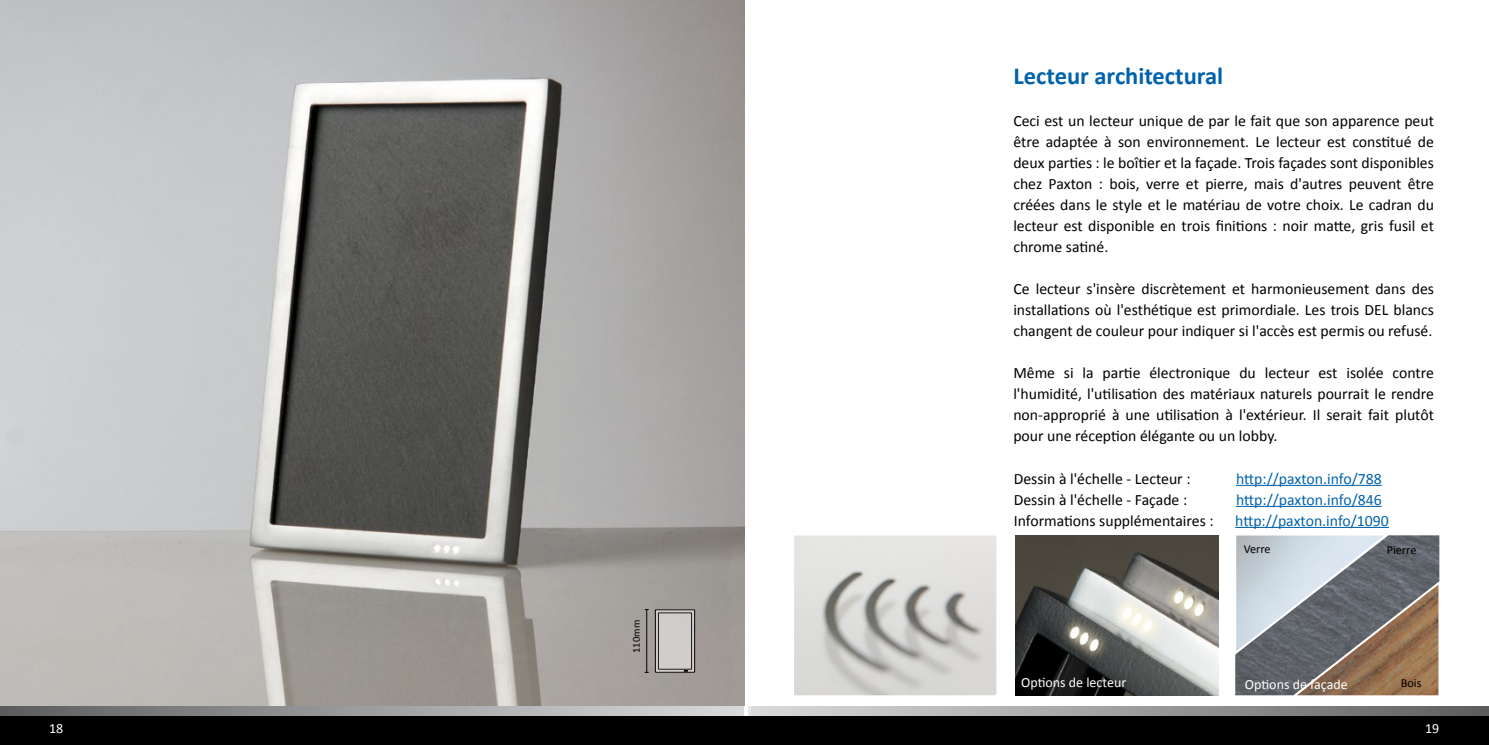
<style>
.page{position:relative;width:1489px;height:745px;background:#fff}
.page>*{position:absolute;margin:0;border:0;box-sizing:border-box;transform-origin:0 0}
.t1{font:700 24.5px "Calibri";color:#0062ac}
.t2{font:15.75px/21px "Calibri";color:#000;text-align:justify}
.t3{font:15.75px/21px "Calibri";color:#0062ac}
.t4{font:14px "Calibri";color:#fff}
.t5{font:12.25px "Calibri";color:#000}
.t6{font:10.5px "Calibri";color:#000}
</style>
<div class="page">
<img style="left:0;top:0;width:744px;height:706px">
<img style="left:794px;top:535px;width:202px;height:159px">
<img style="left:1015px;top:535px;width:202px;height:159px">
<img style="left:1235px;top:535px;width:204px;height:159px">
<hr style="left:1235px;top:484px;width:146px;height:1px;background:#0062ac">
<hr style="left:1235px;top:505px;width:146px;height:1px;background:#0062ac">
<hr style="left:1235px;top:526px;width:153px;height:1px;background:#0062ac">
<hr style="left:646px;top:609px;width:1px;height:63px;background:#000">
<svg style="left:655px;top:609px;width:40px;height:63px;background:#b5b3b1"></svg>
<div style="left:0;top:706px;width:744px;height:38px;background:linear-gradient(to right,#5d5e60,#dadcdd)"></div>
<div style="left:744px;top:706px;width:744px;height:38px;background:linear-gradient(to right,#dddee0,#5e5f61)"></div>
<div style="left:743px;top:715px;width:745px;height:29px;background:#000"></div>
<div style="left:0;top:715px;width:745px;height:29px;background:#000"></div>
<h1 class="t1" style="left:1013px;top:60px;width:211px">Lecteur architectural</h1>
<p class="t2" style="left:1013px;top:110px;width:422px">Ceci est un lecteur unique de par le fait que son apparence peut être adaptée à son environnement. Le lecteur est constitué de deux parties : le boîtier et la façade. Trois façades sont disponibles chez Paxton : bois, verre et pierre, mais d'autres peuvent être créées dans le style et le matériau de votre choix. Le cadran du lecteur est disponible en trois finitions : noir matte, gris fusil et chrome satiné.</p>
<p class="t2" style="left:1013px;top:278px;width:422px">Ce lecteur s'insère discrètement et harmonieusement dans des installations où l'esthétique est primordiale. Les trois DEL blancs changent de couleur pour indiquer si l'accès est permis ou refusé.</p>
<p class="t2" style="left:1013px;top:362px;width:422px">Même si la partie électronique du lecteur est isolée contre l'humidité, l'utilisation des matériaux naturels pourrait le rendre non-approprié à une utilisation à l'extérieur. Il serait fait plutôt pour une réception élégante ou un lobby.</p>
<p class="t6" style="left:629px;top:652px;width:34px;rotate:-90deg">110mm</p>
<p class="t2" style="left:1013px;top:467px;width:201px;text-align:left">Dessin à l'échelle - Lecteur :<br>Dessin à l'échelle - Façade :<br>Informations supplémentaires :</p>
<p class="t3" style="left:1235px;top:467px;width:155px">http://paxton.info/788 http://paxton.info/846 http://paxton.info/1090</p>
<p class="t5" style="left:1243px;top:541px;width:28px">Verre</p>
<p class="t5" style="left:1386px;top:541px;width:31px">Pierre</p>
<p class="t4" style="left:1021px;top:673px;width:107px">Options de lecteur</p>
<p class="t4" style="left:1244px;top:674px;width:104px">Options de façade</p>
<p class="t5" style="left:1400px;top:675px;width:22px">Bois</p>
<p class="t4" style="left:49px;top:719px;width:16px">18</p>
<p class="t4" style="left:1424px;top:719px;width:16px">19</p>
</div>
